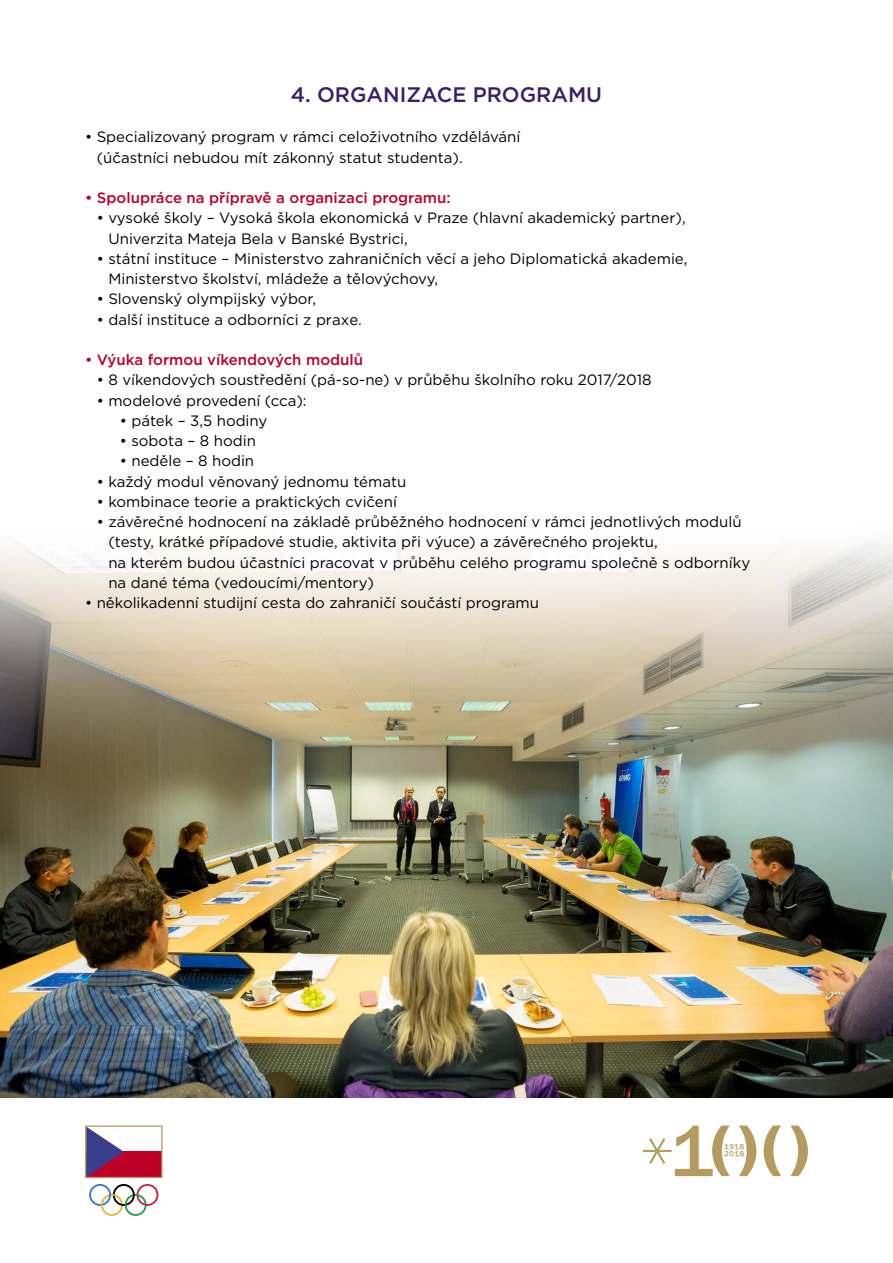
<style>
.page{position:relative;width:893px;height:1263px;background:#fff}
.page>*{position:absolute;margin:0;border:0;box-sizing:border-box;transform-origin:0 0}
.t1{font:500 21px "Gotham";color:#381e6b}
.t2{font:15px/20.2px "Gotham";color:#000}
.t3{font:500 15px "Gotham";color:#be0027}
</style>
<div class="page">
<img style="left:0;top:541px;width:893px;height:556px">
<svg style="left:85px;top:1125px;width:78px;height:53px"></svg>
<svg style="left:89px;top:1184px;width:69px;height:32px"></svg>
<svg style="left:764px;top:1125px;width:17px;height:51px"></svg>
<svg style="left:790px;top:1125px;width:18px;height:51px"></svg>
<svg style="left:643px;top:1125px;width:113px;height:51px"></svg>
<h1 class="t1" style="left:291px;top:81px;width:313px">4. ORGANIZACE PROGRAMU</h1>
<p class="t2" style="left:97px;top:127px;width:425px;text-indent:-12px">• Specializovaný program v rámci celoživotního vzdělávání (účastníci nebudou mít zákonný statut studenta).</p>
<p class="t3" style="left:85px;top:188px;width:367px">• Spolupráce na přípravě a organizaci programu:</p>
<p class="t2" style="left:108px;top:208px;width:579px;text-indent:-12px">• vysoké školy – Vysoká škola ekonomická v Praze (hlavní akademický partner),<br>Univerzita Mateja Bela v Banské Bystrici,</p>
<p class="t2" style="left:108px;top:248px;width:580px;text-indent:-12px">• státní instituce – Ministerstvo zahraničních věcí a jeho Diplomatická akademie,<br>Ministerstvo školství, mládeže a tělovýchovy,</p>
<p class="t2" style="left:97px;top:289px;width:221px">• Slovenský olympijský výbor,</p>
<p class="t2" style="left:97px;top:309px;width:267px">• další instituce a odborníci z praxe.</p>
<p class="t3" style="left:85px;top:350px;width:280px">• Výuka formou víkendových modulů</p>
<p class="t2" style="left:97px;top:370px;width:556px">• 8 víkendových soustředění (pá-so-ne) v průběhu školního roku 2017/2018</p>
<p class="t2" style="left:97px;top:390px;width:212px">• modelové provedení (cca):</p>
<p class="t2" style="left:120px;top:410px;width:149px">• pátek – 3,5 hodiny</p>
<p class="t2" style="left:120px;top:430px;width:138px">• sobota – 8 hodin</p>
<p class="t2" style="left:120px;top:451px;width:136px">• neděle – 8 hodin</p>
<p class="t2" style="left:97px;top:471px;width:311px">• každý modul věnovaný jednomu tématu</p>
<p class="t2" style="left:97px;top:491px;width:302px">• kombinace teorie a praktických cvičení</p>
<p class="t2" style="left:108px;top:511px;width:643px;text-indent:-12px">• závěrečné hodnocení na základě průběžného hodnocení v rámci jednotlivých modulů (testy, krátké případové studie, aktivita při výuce) a závěrečného projektu,<br>na kterém budou účastníci pracovat v průběhu celého programu společně s odborníky na dané téma (vedoucími/mentory)</p>
<p class="t2" style="left:85px;top:592px;width:456px">• několikadenní studijní cesta do zahraničí součástí programu</p>
</div>
